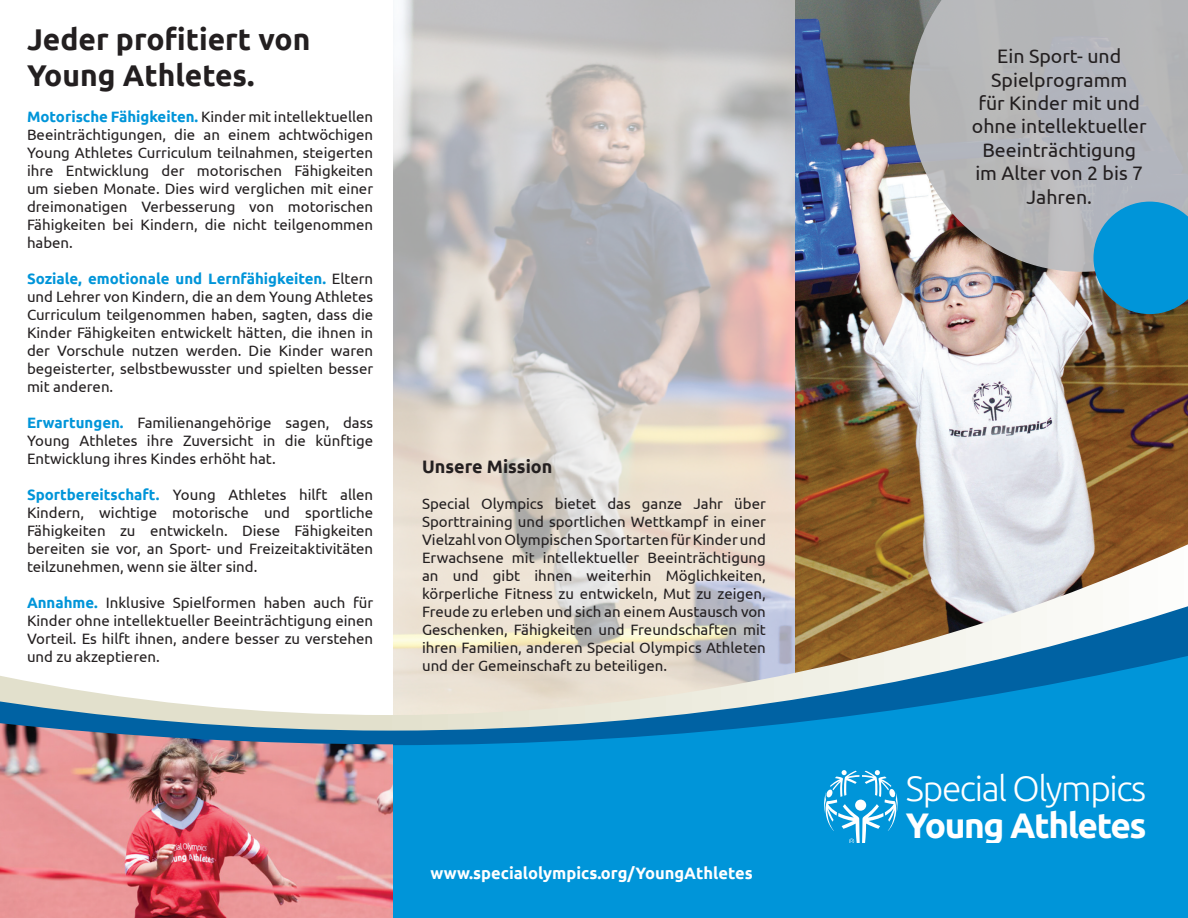
<style>
.page{position:relative;width:1188px;height:918px;background:#fff}
.page>*{position:absolute;margin:0;border:0;box-sizing:border-box;transform-origin:0 0}
.t1{font:300 35.25px "Ubuntu";letter-spacing:-.04em;color:#fff}
.t2{font:700 35.25px "Ubuntu";letter-spacing:-.04em;color:#fff}
.t3{font:700 30px/36px "Ubuntu";color:#231f20}
.t4{font:19.5px/23.4px "Ubuntu";color:#231f20;text-align:center}
.t5{font:700 18px "Ubuntu";color:#231f20}
.t6{font:700 16.5px "Ubuntu";color:#fff}
.t7{font:15px/18px "Ubuntu";color:#231f20;text-align:justify}
.s1{font-weight:700;color:#0095d9}
</style>
<div class="page">
<img style="left:795px;top:0;width:393px;height:544px">
<img style="left:393px;top:0;width:402px;height:544px">
<svg style="left:910px;top:0;width:278px;height:272px;background:#b4b3b6"></svg>
<svg style="left:1094px;top:202px;width:94px;height:112px;background:#1692c9"></svg>
<svg style="left:393px;top:544px;width:795px;height:51px;background:#d2c4b5"></svg>
<svg style="left:393px;top:595px;width:795px;height:53px"></svg>
<svg style="left:0;top:648px;width:1188px;height:270px;background:#3fa6d6"></svg>
<svg style="left:824px;top:770px;width:75px;height:72px"></svg>
<img style="left:0;top:723px;width:393px;height:195px">
<h2 class="t3" style="left:27px;top:21px;width:285px">Jeder profitiert von<br>Young Athletes.</h2>
<p class="t7" style="left:27px;top:107px;width:348px"><span class="s1">Motorische Fähigkeiten.</span> Kinder mit intellektuellen Beeinträchtigungen, die an einem achtwöchigen Young Athletes Curriculum teilnahmen, steigerten ihre Entwicklung der motorischen Fähigkeiten um sieben Monate. Dies wird verglichen mit einer dreimonatigen Verbesserung von motorischen Fähigkeiten bei Kindern, die nicht teilgenommen haben.</p>
<p class="t7" style="left:27px;top:269px;width:348px"><span class="s1">Soziale, emotionale und Lernfähigkeiten.</span> Eltern und Lehrer von Kindern, die an dem Young Athletes Curriculum teilgenommen haben, sagten, dass die Kinder Fähigkeiten entwickelt hätten, die ihnen in der Vorschule nutzen werden. Die Kinder waren begeisterter, selbstbewusster und spielten besser mit anderen.</p>
<p class="t7" style="left:27px;top:413px;width:348px"><span class="s1">Erwartungen.</span> Familienangehörige sagen, dass Young Athletes ihre Zuversicht in die künftige Entwicklung ihres Kindes erhöht hat.</p>
<p class="t7" style="left:27px;top:485px;width:348px"><span class="s1">Sportbereitschaft.</span> Young Athletes hilft allen Kindern, wichtige motorische und sportliche Fähigkeiten zu entwickeln. Diese Fähigkeiten bereiten sie vor, an Sport- und Freizeitaktivitäten teilzunehmen, wenn sie älter sind.</p>
<p class="t7" style="left:27px;top:593px;width:348px"><span class="s1">Annahme.</span> Inklusive Spielformen haben auch für Kinder ohne intellektueller Beeinträchtigung einen Vorteil. Es hilft ihnen, andere besser zu verstehen und zu akzeptieren.</p>
<p class="t5" style="left:422px;top:456px;width:132px">Unsere Mission</p>
<p class="t7" style="left:422px;top:494px;width:345px">Special Olympics bietet das ganze Jahr über Sporttraining und sportlichen Wettkampf in einer Vielzahl von Olympischen Sportarten für Kinder und Erwachsene mit intellektueller Beeinträchtigung an und gibt ihnen weiterhin Möglichkeiten, körperliche Fitness zu entwickeln, Mut zu zeigen, Freude zu erleben und sich an einem Austausch von Geschenken, Fähigkeiten und Freundschaften mit ihren Familien, anderen Special Olympics Athleten und der Gemeinschaft zu beteiligen.</p>
<p class="t6" style="left:430px;top:863px;width:324px">www.specialolympics.org/YoungAthletes</p>
<h3 class="t4" style="left:972px;top:44px;width:176px">Ein Sport- und<br>Spielprogramm<br>für Kinder mit und ohne intellektueller<br>Beeinträchtigung im Alter von 2 bis 7<br>Jahren.</h3>
<h1 class="t1" style="left:906px;top:766px;width:242px">Special Olympics</h1>
<h1 class="t2" style="left:906px;top:803px;width:242px">Young Athletes</h1>
</div>
